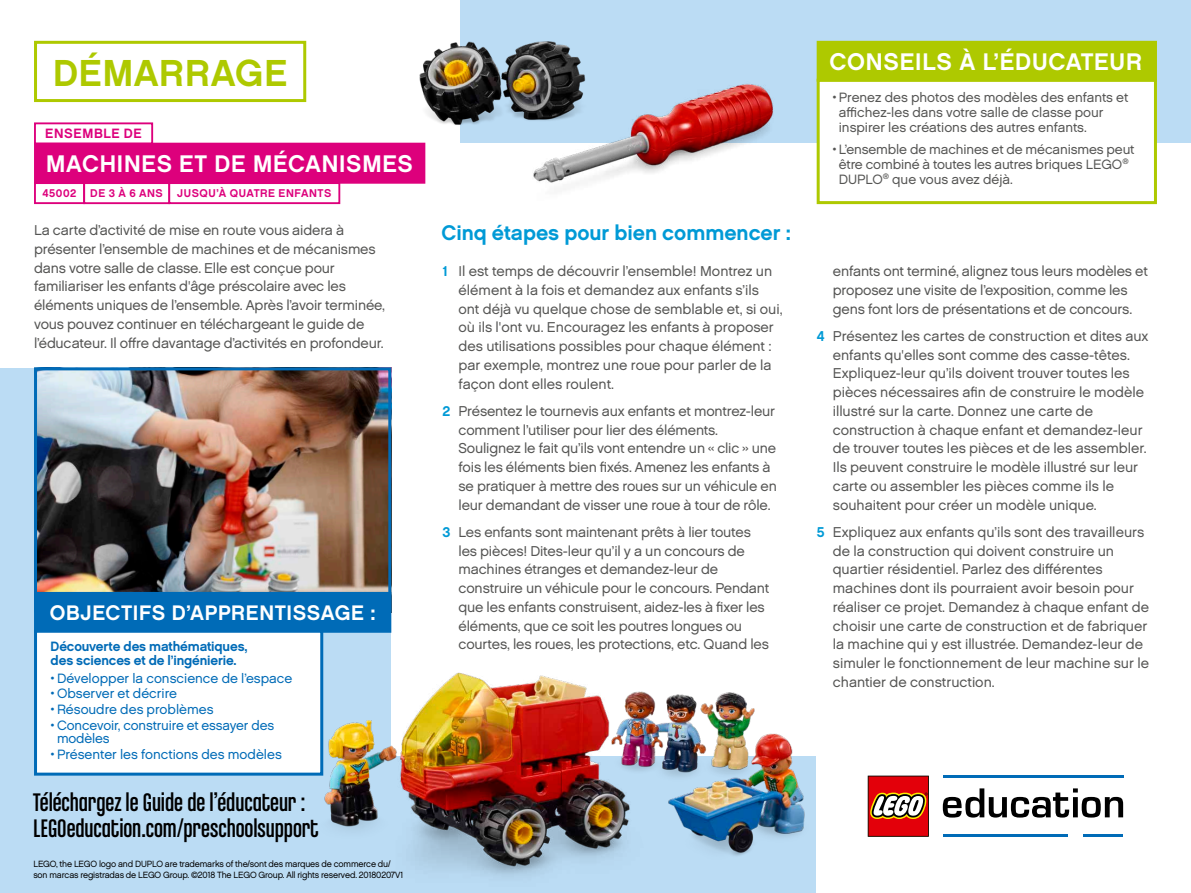
<style>
.page{position:relative;width:1191px;height:893px;background:#bbdcf4}
.page>*{position:absolute;margin:0;border:0;box-sizing:border-box;transform-origin:0 0}
.t1{font:700 37.5px "LEGO Chalet 60";letter-spacing:.02em;color:#aec900}
.t2{font:27px/25.5px "LEGO Chalet Comprime 80";letter-spacing:-.005em;color:#000}
.t3{font:700 24px "LEGO Chalet 60";letter-spacing:.035em;color:#fff}
.t4{font:700 21px "LEGO Chalet 60";color:#009ad6}
.t5{font:700 21px "LEGO Chalet 60";letter-spacing:.025em;color:#fff}
.t6{font:14.25px/18.8px "LEGO Chalet 60";letter-spacing:-.01em;color:#555554}
.t7{font:13.5px/15px "LEGO Chalet 60";color:#555554}
.t8{font:13.5px/13.5px "LEGO Chalet 60";color:#006bb7}
.t9{font:700 13.5px/13.5px "LEGO Chalet 60";letter-spacing:-.01em;color:#006bb7}
.t10{font:700 13.5px "LEGO Chalet 60";letter-spacing:.05em;color:#dd007c}
.t11{font:700 11.25px "LEGO Chalet 60";letter-spacing:.05em;color:#dd007c}
.t12{font:9px/10.5px "LEGO Chalet 60";letter-spacing:-.015em;color:#000}
.s1{font-weight:700;color:#009ad6}
</style>
<div class="page">
<div style="left:391px;top:143px;width:800px;height:612px;background:#fff"></div>
<div style="left:0;top:0;width:459px;height:367px;background:#fff"></div>
<div style="left:816px;top:735px;width:375px;height:158px;background:#fff"></div>
<img style="left:38px;top:371px;width:349px;height:221px">
<div style="left:34px;top:367px;width:357px;height:245px;border:3px solid #006bb7"></div>
<div style="left:818px;top:80px;width:337px;height:123px;background:#fff"></div>
<div style="left:816px;top:79px;width:341px;height:125px;border:3px solid #aec900"></div>
<div style="left:818px;top:42px;width:337px;height:38px;background:#aec900"></div>
<div style="left:816px;top:41px;width:341px;height:41px;border:3px solid #aec900"></div>
<div style="left:34px;top:41px;width:272px;height:61px;border:3px solid #aec900"></div>
<div style="left:36px;top:144px;width:388px;height:38px;background:#dd007c"></div>
<div style="left:34px;top:143px;width:391px;height:41px;border:3px solid #dd007c"></div>
<div style="left:34px;top:182px;width:51px;height:22px;border:2px solid #dd007c"></div>
<div style="left:168px;top:182px;width:172px;height:22px;border:2px solid #dd007c"></div>
<div style="left:34px;top:122px;width:119px;height:22px;border:2px solid #dd007c"></div>
<div style="left:36px;top:594px;width:353px;height:37px;background:#006bb7"></div>
<div style="left:34px;top:592px;width:357px;height:41px;border:4px solid #006bb7"></div>
<div style="left:83px;top:182px;width:87px;height:22px;border:2px solid #dd007c"></div>
<div style="left:36px;top:631px;width:286px;height:143px;background:#fff"></div>
<div style="left:34px;top:630px;width:289px;height:146px;border:3px solid #006bb7"></div>
<img style="left:410px;top:17px;width:57px;height:129px">
<img style="left:467px;top:40px;width:372px;height:165px">
<img style="left:706px;top:692px;width:49px;height:41px">
<img style="left:651px;top:694px;width:55px;height:81px">
<img style="left:667px;top:733px;width:146px;height:123px">
<img style="left:405px;top:673px;width:246px;height:204px">
<img style="left:312px;top:650px;width:93px;height:180px">
<svg style="left:942px;top:788px;width:181px;height:30px"></svg>
<hr style="left:943px;top:776px;width:180px;height:2px;background:#006bb7">
<hr style="left:943px;top:834px;width:124px;height:3px;background:#006bb7">
<hr style="left:1083px;top:834px;width:40px;height:3px;background:#006bb7">
<svg style="left:867px;top:776px;width:62px;height:61px;background:#c43d34"></svg>
<h1 class="t1" style="left:53px;top:49px;width:235px">DÉMARRAGE</h1>
<p class="t10" style="left:45px;top:125px;width:98px">ENSEMBLE DE</p>
<h3 class="t3" style="left:46px;top:149px;width:368px">MACHINES ET DE MÉCANISMES</h3>
<p class="t11" style="left:42px;top:186px;width:36px">45002</p>
<p class="t11" style="left:177px;top:186px;width:155px">JUSQU’À QUATRE ENFANTS</p>
<p class="t11" style="left:90px;top:186px;width:74px">DE 3 À 6 ANS</p>
<p class="t6" style="left:34px;top:221px;width:352px">La carte d’activité de mise en route vous aidera à présenter l’ensemble de machines et de mécanismes dans votre salle de classe. Elle est conçue pour familiariser les enfants d'âge préscolaire avec les éléments uniques de l’ensemble. Après l’avoir terminée, vous pouvez continuer en téléchargeant le guide de l’éducateur. Il offre davantage d’activités en profondeur.</p>
<h3 class="t5" style="left:50px;top:599px;width:327px">OBJECTIFS D’APPRENTISSAGE :</h3>
<p class="t9" style="left:51px;top:640px;width:198px">Découverte des mathématiques, des sciences et de l’ingénierie.</p>
<p class="t8" style="left:51px;top:671px;width:243px">• Développer la conscience de l’espace</p>
<p class="t8" style="left:51px;top:687px;width:128px">• Observer et décrire</p>
<p class="t8" style="left:51px;top:702px;width:164px">• Résoudre des problèmes</p>
<p class="t8" style="left:57px;top:718px;width:218px;text-indent:-6px">• Concevoir, construire et essayer des modèles</p>
<p class="t8" style="left:51px;top:747px;width:233px">• Présenter les fonctions des modèles</p>
<h2 class="t2" style="left:33px;top:789px;width:287px">Téléchargez le Guide de l’éducateur :<br>LEGOeducation.com/preschoolsupport</h2>
<p class="t12" style="left:33px;top:859px;width:371px">LEGO, the LEGO logo and DUPLO are trademarks of the/sont des marques de commerce du/ son marcas registradas de LEGO Group. ©2018 The LEGO Group. All rights reserved. 20180207V1</p>
<h3 class="t4" style="left:441px;top:220px;width:351px">Cinq étapes pour bien commencer :</h3>
<p class="t6" style="left:458px;top:262px;width:326px;text-indent:-16px"><span class="s1">1</span> Il est temps de découvrir l’ensemble! Montrez un élément à la fois et demandez aux enfants s’ils ont déjà vu quelque chose de semblable et, si oui, où ils l'ont vu. Encouragez les enfants à proposer des utilisations possibles pour chaque élément : par exemple, montrez une roue pour parler de la façon dont elles roulent.</p>
<p class="t6" style="left:458px;top:401px;width:320px;text-indent:-16px"><span class="s1">2</span> Présentez le tournevis aux enfants et montrez-leur comment l’utiliser pour lier des éléments.<br>Soulignez le fait qu’ils vont entendre un « clic » une fois les éléments bien fixés. Amenez les enfants à se pratiquer à mettre des roues sur un véhicule en leur demandant de visser une roue à tour de rôle.</p>
<p class="t6" style="left:458px;top:522px;width:312px;text-indent:-16px"><span class="s1">3</span> Les enfants sont maintenant prêts à lier toutes les pièces! Dites-leur qu’il y a un concours de machines étranges et demandez-leur de construire un véhicule pour le concours. Pendant que les enfants construisent, aidez-les à fixer les éléments, que ce soit les poutres longues ou courtes, les roues, les protections, etc. Quand les</p>
<h3 class="t3" style="left:829px;top:46px;width:314px">CONSEILS À L’ÉDUCATEUR</h3>
<p class="t7" style="left:839px;top:90px;width:291px;text-indent:-6px">• Prenez des photos des modèles des enfants et affichez-les dans votre salle de classe pour inspirer les créations des autres enfants.</p>
<p class="t7" style="left:839px;top:142px;width:297px;text-indent:-6px">• L’ensemble de machines et de mécanismes peut être combiné à toutes les autres briques LEGO<sup>®<br></sup>DUPLO<sup>®</sup> que vous avez déjà.</p>
<p class="t6" style="left:833px;top:262px;width:316px">enfants ont terminé, alignez tous leurs modèles et proposez une visite de l’exposition, comme les gens font lors de présentations et de concours.</p>
<p class="t6" style="left:833px;top:326px;width:317px;text-indent:-16px"><span class="s1">4</span> Présentez les cartes de construction et dites aux enfants qu'elles sont comme des casse-têtes.<br>Expliquez-leur qu’ils doivent trouver toutes les pièces nécessaires afin de construire le modèle illustré sur la carte. Donnez une carte de construction à chaque enfant et demandez-leur de trouver toutes les pièces et de les assembler.<br>Ils peuvent construire le modèle illustré sur leur carte ou assembler les pièces comme ils le souhaitent pour créer un modèle unique.</p>
<p class="t6" style="left:833px;top:522px;width:318px;text-indent:-16px"><span class="s1">5</span> Expliquez aux enfants qu’ils sont des travailleurs de la construction qui doivent construire un quartier résidentiel. Parlez des différentes machines dont ils pourraient avoir besoin pour réaliser ce projet. Demandez à chaque enfant de choisir une carte de construction et de fabriquer la machine qui y est illustrée. Demandez-leur de simuler le fonctionnement de leur machine sur le chantier de construction.</p>
</div>
